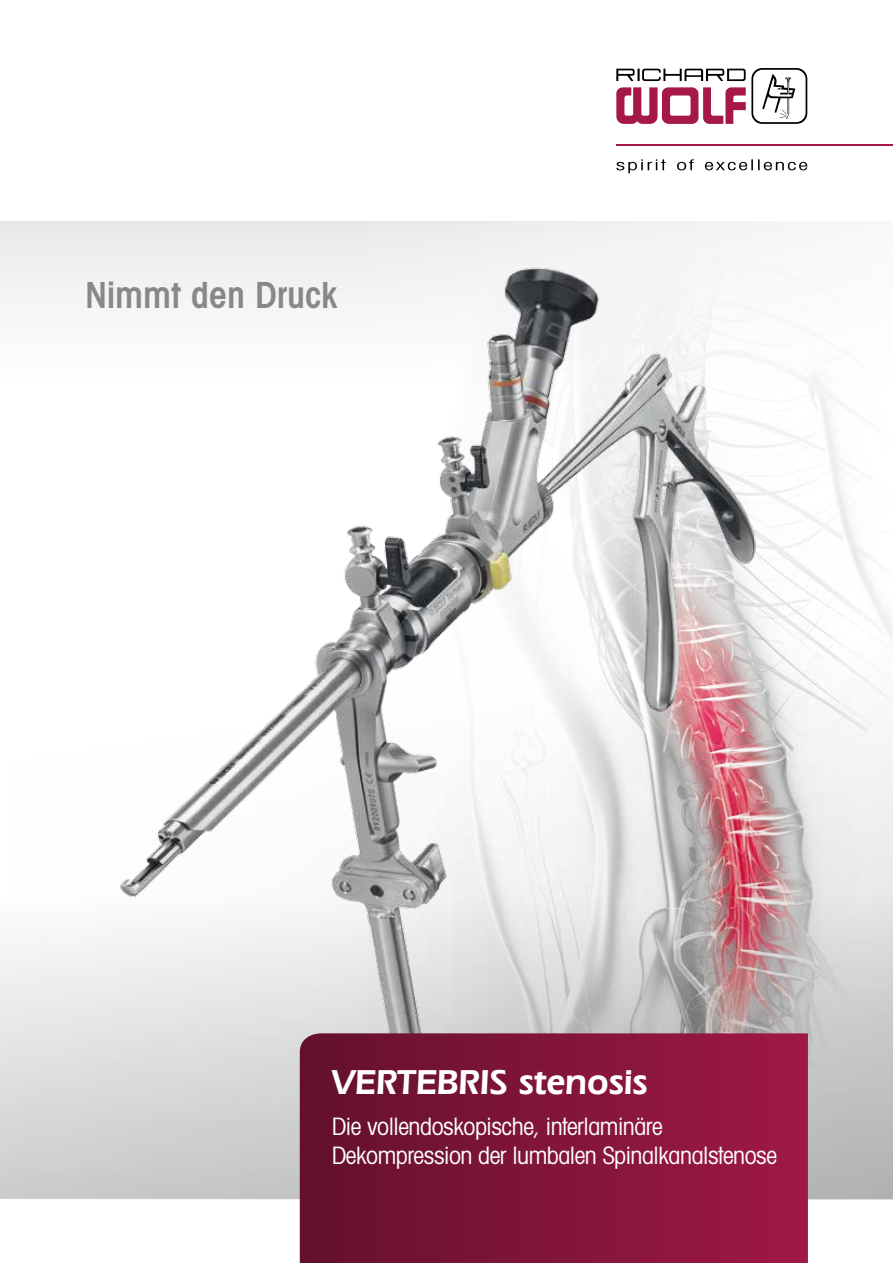
<style>
.page{position:relative;width:893px;height:1263px;background:#fff}
.page>*{position:absolute;margin:0;border:0;box-sizing:border-box;transform-origin:0 0}
.t1{font:600 36px "Eras IT Cby BT";color:#fff}
.t2{font:600 condensed 36px "Avant Garde";color:#87888a}
.t3{font:condensed 24px/28.8px "Avant Garde";letter-spacing:-.02em;color:#fff}
</style>
<div class="page">
<svg style="left:616px;top:159px;width:191px;height:14px"></svg>
<svg style="left:616px;top:68px;width:191px;height:56px"></svg>
<hr style="left:616px;top:144px;width:277px;height:2px;background:#a51848">
<svg style="left:803px;top:621px;width:90px;height:578px"></svg>
<img style="left:0;top:221px;width:803px;height:978px">
<svg style="left:300px;top:1033px;width:508px;height:230px;background:#811439"></svg>
<h1 class="t2" style="left:85px;top:274px;width:253px">Nimmt den Druck</h1>
<h1 class="t1" style="left:332px;top:1060px;width:317px">VERTEBRIS stenosis</h1>
<p class="t3" style="left:332px;top:1111px;width:447px">Die vollendoskopische, interlaminäre<br>Dekompression der lumbalen Spinalkanalstenose</p>
</div>
